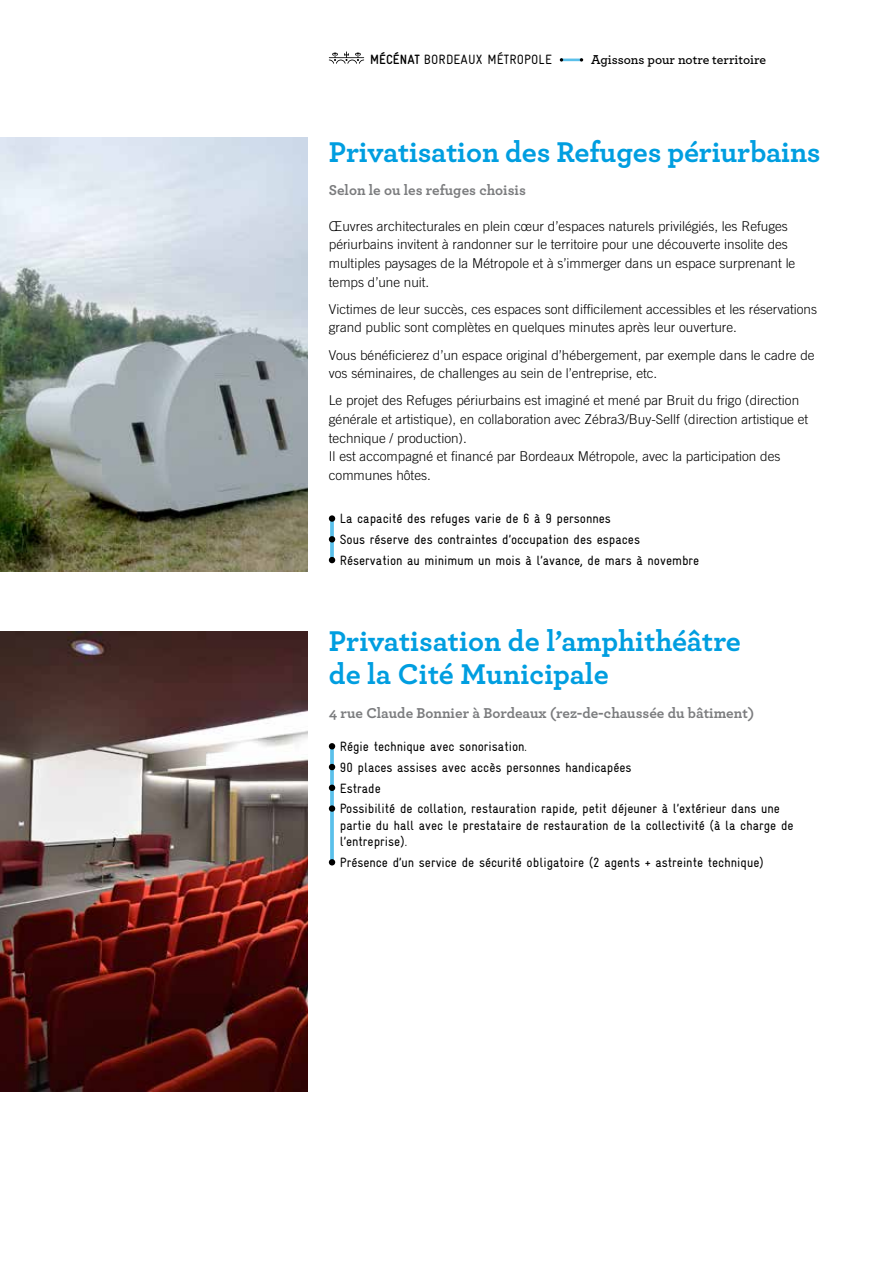
<style>
.page{position:relative;width:893px;height:1263px;background:#fff}
.page>*{position:absolute;margin:0;border:0;box-sizing:border-box;transform-origin:0 0}
.t1{font:700 30px/33.3px "Archer Pro";letter-spacing:-.005em;color:#009ee0}
.t2{font:700 15px "Archer Pro";color:#7b7c7e}
.t3{font:300 13.5px/18.6px "Trade Gothic";color:#000}
.t4{font:13.5px/20.7px "Gravur Condensed Pro";color:#000}
.t5{font:600 13.5px "Archer Pro";color:#000}
.s1{font-weight:700}
</style>
<div class="page">
<svg style="left:329px;top:51px;width:35px;height:13px"></svg>
<hr style="left:561px;top:59px;width:20px;height:2px;background:#009ee0">
<svg style="left:560px;top:58px;width:3px;height:4px"></svg>
<svg style="left:580px;top:58px;width:3px;height:4px"></svg>
<img style="left:0;top:138px;width:308px;height:433px">
<img style="left:0;top:631px;width:308px;height:460px">
<div style="left:329px;top:515px;width:6px;height:7px;background:#000;border-radius:50%"></div>
<svg style="left:329px;top:557px;width:6px;height:6px"></svg>
<svg style="left:329px;top:743px;width:6px;height:6px"></svg>
<svg style="left:329px;top:764px;width:6px;height:6px"></svg>
<svg style="left:329px;top:860px;width:6px;height:5px"></svg>
<svg style="left:330px;top:744px;width:4px;height:117px"></svg>
<svg style="left:330px;top:521px;width:4px;height:40px"></svg>
<p class="t4" style="left:370px;top:49px;width:183px"><span class="s1">MÉCÉNAT</span> bordeaux métropole</p>
<p class="t5" style="left:591px;top:49px;width:177px">Agissons pour notre territoire</p>
<h1 class="t1" style="left:329px;top:133px;width:493px">Privatisation des Refuges périurbains</h1>
<p class="t2" style="left:329px;top:178px;width:199px">Selon le ou les refuges choisis</p>
<p class="t3" style="left:329px;top:217px;width:468px">Œuvres architecturales en plein cœur d’espaces naturels privilégiés, les Refuges périurbains invitent à randonner sur le territoire pour une découverte insolite des multiples paysages de la Métropole et à s’immerger dans un espace surprenant le temps d’une nuit.</p>
<p class="t3" style="left:329px;top:299px;width:490px">Victimes de leur succès, ces espaces sont difficilement accessibles et les réservations grand public sont complètes en quelques minutes après leur ouverture.</p>
<p class="t3" style="left:329px;top:345px;width:487px">Vous bénéficierez d’un espace original d’hébergement, par exemple dans le cadre de vos séminaires, de challenges au sein de l’entreprise, etc.</p>
<p class="t3" style="left:329px;top:391px;width:481px">Le projet des Refuges périurbains est imaginé et mené par Bruit du frigo (direction générale et artistique), en collaboration avec Zébra3/Buy-Sellf (direction artistique et technique / production).<br>Il est accompagné et financé par Bordeaux Métropole, avec la participation des communes hôtes.</p>
<p class="t4" style="left:340px;top:508px;width:361px">La capacité des refuges varie de 6 à 9 personnes<br>Sous réserve des contraintes d’occupation des espaces<br>Réservation au minimum un mois à l’avance, de mars à novembre</p>
<h1 class="t1" style="left:329px;top:622px;width:414px">Privatisation de l’amphithéâtre de la Cité Municipale</h1>
<p class="t2" style="left:329px;top:701px;width:427px">4 rue Claude Bonnier à Bordeaux (rez-de-chaussée du bâtiment)</p>
<p class="t4" style="left:340px;top:736px;width:442px">Régie technique avec sonorisation.<br>90 places assises avec accès personnes handicapées<br>Estrade<br>Possibilité de collation, restauration rapide, petit déjeuner à l’extérieur dans une</p>
<p class="t4" style="left:340px;top:817px;width:455px;line-height:16.5px">partie du hall avec le prestataire de restauration de la collectivité (à la charge de l’entreprise).</p>
<p class="t4" style="left:340px;top:852px;width:425px">Présence d’un service de sécurité obligatoire (2 agents + astreinte technique)</p>
</div>
